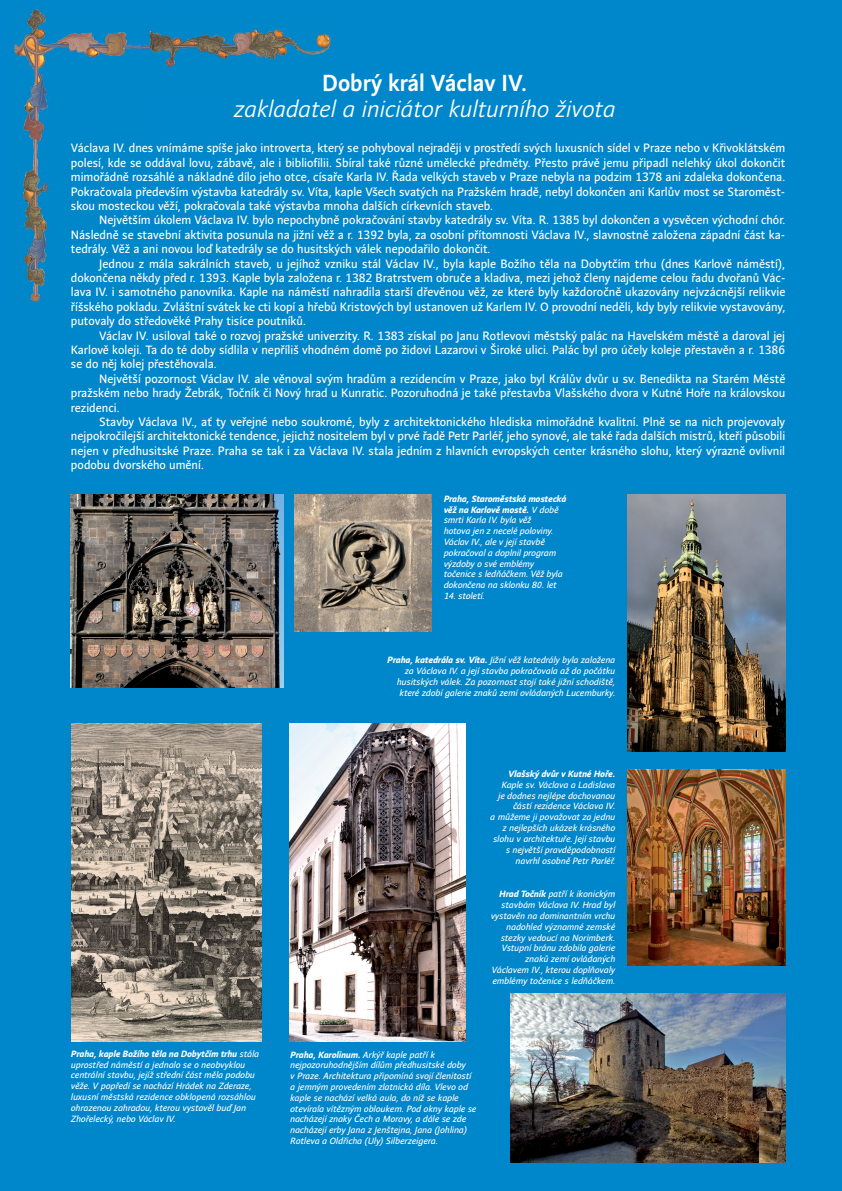
<style>
.page{position:relative;width:842px;height:1191px;background:#0086cb}
.page>*{position:absolute;margin:0;border:0;box-sizing:border-box;transform-origin:0 0}
.t1{font:italic 23px "Andulka Sans";color:#fff}
.t2{font:700 23px "Andulka Sans";color:#fff}
.t3{font:12px/14.4px "Andulka Sans Text";color:#fff;text-align:justify}
.t4{font:italic 9px/10.8px "Andulka Sans Text";color:#fff}
.t5{font:italic 700 9px "Andulka Sans Text";color:#fff}
.s1{font-weight:700}
</style>
<div class="page">
<img style="left:14px;top:9px;width:317px;height:293px">
<img style="left:71px;top:495px;width:212px;height:192px">
<img style="left:294px;top:495px;width:137px;height:137px">
<img style="left:627px;top:495px;width:158px;height:257px">
<img style="left:71px;top:723px;width:191px;height:318px">
<img style="left:290px;top:723px;width:176px;height:318px">
<img style="left:510px;top:993px;width:275px;height:169px">
<img style="left:627px;top:770px;width:158px;height:195px">
<h1 class="t2" style="left:322px;top:69px;width:206px">Dobrý král Václav IV.</h1>
<h1 class="t1" style="left:234px;top:96px;width:383px">zakladatel a iniciátor kulturního života</h1>
<p class="t3" style="left:71px;top:141px;width:716px">Václava IV. dnes vnímáme spíše jako introverta, který se pohyboval nejraději v prostředí svých luxusních sídel v Praze nebo v Křivoklátském polesí, kde se oddával lovu, zábavě, ale i bibliofílii. Sbíral také různé umělecké předměty. Přesto právě jemu připadl nelehký úkol dokončit mimořádně rozsáhlé a nákladné dílo jeho otce, císaře Karla IV. Řada velkých staveb v Praze nebyla na podzim 1378 ani zdaleka dokončena.<br>Pokračovala především výstavba katedrály sv. Víta, kaple Všech svatých na Pražském hradě, nebyl dokončen ani Karlův most se Staroměst&shy;skou mosteckou věží, pokračovala také výstavba mnoha dalších církevních staveb.</p>
<p class="t3" style="left:71px;top:213px;width:716px;text-indent:28px">Největším úkolem Václava IV. bylo nepochybně pokračování stavby katedrály sv. Víta. R. 1385 byl dokončen a vysvěcen východní chór.<br>Následně se stavební aktivita posunula na jižní věž a r. 1392 byla, za osobní přítomnosti Václava IV., slavnostně založena západní část ka&shy;tedrály. Věž a ani novou loď katedrály se do husitských válek nepodařilo dokončit.</p>
<p class="t3" style="left:71px;top:256px;width:716px;text-indent:28px">Jednou z mála sakrálních staveb, u jejíhož vzniku stál Václav IV., byla kaple Božího těla na Dobytčím trhu (dnes Karlově náměstí), dokončena někdy před r. 1393. Kaple byla založena r. 1382 Bratrstvem obruče a kladiva, mezi jehož členy najdeme celou řadu dvořanů Vác&shy;lava IV. i samotného panovníka. Kaple na náměstí nahradila starší dřevěnou věž, ze které byly každoročně ukazovány nejvzácnější relikvie říšského pokladu. Zvláštní svátek ke cti kopí a hřebů Kristových byl ustanoven už Karlem IV. O provodní neděli, kdy byly relikvie vystavovány, putovaly do středověké Prahy tisíce poutníků.</p>
<p class="t3" style="left:71px;top:328px;width:716px;text-indent:28px">Václav IV. usiloval také o rozvoj pražské univerzity. R. 1383 získal po Janu Rotlevovi městský palác na Havelském městě a daroval jej Karlově koleji. Ta do té doby sídlila v nepříliš vhodném domě po židovi Lazarovi v Široké ulici. Palác byl pro účely koleje přestavěn a r. 1386 se do něj kolej přestěhovala.</p>
<p class="t3" style="left:71px;top:371px;width:716px;text-indent:28px">Největší pozornost Václav IV. ale věnoval svým hradům a rezidencím v Praze, jako byl Králův dvůr u sv. Benedikta na Starém Městě pražském nebo hrady Žebrák, Točník či Nový hrad u Kunratic. Pozoruhodná je také přestavba Vlašského dvora v Kutné Hoře na královskou rezidenci.</p>
<p class="t3" style="left:71px;top:415px;width:716px;text-indent:28px">Stavby Václava IV., ať ty veřejné nebo soukromé, byly z architektonického hlediska mimořádně kvalitní. Plně se na nich projevovaly nejpokročilejší architektonické tendence, jejichž nositelem byl v prvé řadě Petr Parléř, jeho synové, ale také řada dalších mistrů, kteří působili nejen v předhusitské Praze. Praha se tak i za Václava IV. stala jedním z hlavních evropských center krásného slohu, který výrazně ovlivnil podobu dvorského umění.</p>
<p class="t4" style="left:444px;top:493px;width:124px"><span class="s1">Praha, Staroměstská mostecká věž na Karlově mostě.</span> V době smrti Karla IV. byla věž<br>hotova jen z necelé poloviny.<br>Václav IV., ale v její stavbě pokračoval a doplnil program výzdoby o své emblémy točenice s ledňáčkem. Věž byla dokončena na sklonku 80. let</p>
<p class="t4" style="left:444px;top:590px;width:42px">14. století.</p>
<p class="t4" style="left:387px;top:655px;width:229px;text-align:right"><span class="s1">Praha, katedrála sv. Víta.</span> Jižní věž katedrály byla založena za Václava IV. a její stavba pokračovala až do počátku husitských válek. Za pozornost stojí také jižní schodiště, které zdobí galerie znaků zemí ovládaných Lucemburky.</p>
<p class="t5" style="left:508px;top:768px;width:109px">Vlašský dvůr v Kutné Hoře.</p>
<p class="t4" style="left:490px;top:779px;width:126px;text-align:right">Kaple sv. Václava a Ladislava<br>je dodnes nejlépe dochovanou částí rezidence Václava IV.<br>a můžeme ji považovat za jednu z nejlepších ukázek krásného slohu v architektuře. Její stavbu s největší pravděpodobností navrhl osobně Petr Parléř.</p>
<p class="t4" style="left:491px;top:888px;width:126px;text-align:right"><span class="s1">Hrad Točník</span> patří k ikonickým stavbám Václava IV. Hrad byl vystavěn na dominantním vrchu nadohled významné zemské stezky vedoucí na Norimberk.<br>Vstupní bránu zdobila galerie znaků zemí ovládaných<br>Václavem IV., kterou doplňovaly emblémy točenice s ledňáčkem.</p>
<p class="t4" style="left:71px;top:1048px;width:190px"><span class="s1">Praha, kaple Božího těla na Dobytčím trhu</span> stála uprostřed náměstí a jednalo se o neobvyklou centrální stavbu, jejíž střední část měla podobu věže. V popředí se nachází Hrádek na Zderaze, luxusní městská rezidence obklopená rozsáhlou ohrazenou zahradou, kterou vystavěl buď Jan Zhořelecký, nebo Václav IV.</p>
<p class="t4" style="left:290px;top:1049px;width:188px"><span class="s1">Praha, Karolinum.</span> Arkýř kaple patří k nejpozoruhodnějším dílům předhusitské doby<br>v Praze. Architektura připomíná svojí členitostí a jemným provedením zlatnická díla. Vlevo od kaple se nachází velká aula, do níž se kaple otevírala vítězným obloukem. Pod okny kaple se nacházejí znaky Čech a Moravy, a dále se zde nacházejí erby Jana z Jenštejna, Jana (Johlina)<br>Rotleva a Oldřicha (Uly) Silberzeigera.</p>
</div>
